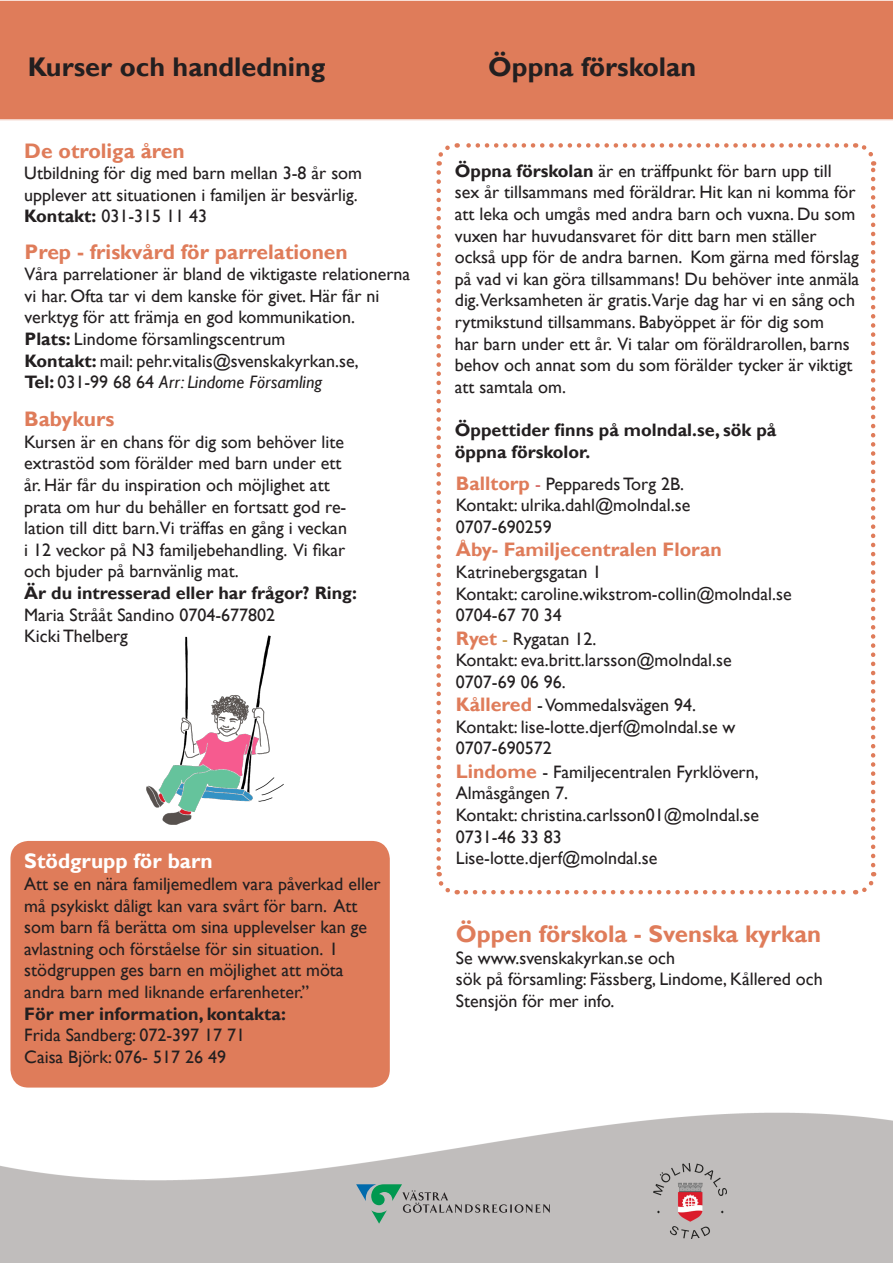
<style>
.page{position:relative;width:893px;height:1263px;background:#fff}
.page>*{position:absolute;margin:0;border:0;box-sizing:border-box;transform-origin:0 0}
.t1{font:700 27px "Gill Sans";color:#231f20}
.t2{font:700 24px "Gill Sans";color:#df7c5a}
.t3{font:700 21px "Gill Sans";color:#df7c5a}
.t4{font:700 21px "Gill Sans";color:#fff}
.t5{font:700 19.5px "Gill Sans";color:#df7c5a}
.t6{font:18px/21.6px "Gill Sans";color:#231f20}
.t7{font:700 18px "Gill Sans";color:#231f20}
.t8{font:italic 18px "Gill Sans";color:#231f20}
.s1{font-weight:700}
.s2{font-weight:700;font-style:normal}
.s3{font-style:normal}
.s4{font-weight:700;font-size:19.5px;color:#df7c5a}
.s5{color:#d3625d}
.s6{color:#c59441}
</style>
<div class="page">
<div style="left:10px;top:841px;width:380px;height:246px;background:#df7c5a;border-radius:18px"></div>
<svg style="left:436px;top:172px;width:22px;height:723px"></svg>
<svg style="left:466px;top:872px;width:411px;height:23px"></svg>
<svg style="left:854px;top:143px;width:23px;height:722px"></svg>
<svg style="left:436px;top:143px;width:410px;height:23px"></svg>
<div style="left:0;top:0;width:893px;height:121px;background:#df7c5a"></div>
<img style="left:0;top:1112px;width:893px;height:151px">
<svg style="left:356px;top:1184px;width:194px;height:40px;background:#a8afab"></svg>
<img style="left:654px;top:1163px;width:73px;height:76px">
<img style="left:146px;top:635px;width:138px;height:190px">
<p class="t1" style="left:28px;top:50px;width:299px">Kurser och handledning</p>
<p class="t3" style="left:24px;top:138px;width:162px">De otroliga åren</p>
<p class="t6" style="left:24px;top:163px;width:339px">Utbildning för dig med barn mellan 3-8 år som</p>
<p class="t6" style="left:24px;top:184px;width:335px">upplever att situationen i familjen är besvärlig.</p>
<p class="t6" style="left:24px;top:206px;width:184px"><span class="s1">Kontakt:</span> 031-315 11 43</p>
<p class="t3" style="left:25px;top:239px;width:325px">Prep - friskvård för parrelationen</p>
<p class="t6" style="left:25px;top:264px;width:387px">Våra parrelationer är bland de viktigaste relationerna vi har. Ofta tar vi dem kanske för givet. Här får ni verktyg för att främja en god kommunikation.</p>
<p class="t6" style="left:25px;top:329px;width:262px"><span class="s1">Plats:</span> Lindome församlingscentrum</p>
<p class="t6" style="left:25px;top:350px;width:336px"><span class="s1">Kontakt:</span> mail: pehr.vitalis@svenskakyrkan.se,</p>
<p class="t8" style="left:25px;top:372px;width:299px"><span class="s2">Tel:</span> <span class="s3">031-99 68 64</span> Arr: Lindome Församling</p>
<p class="t3" style="left:24px;top:406px;width:92px">Babykurs</p>
<p class="t6" style="left:24px;top:431px;width:324px">Kursen är en chans för dig som behöver lite extrastöd som förälder med barn under ett år. Här får du inspiration och möjlighet att prata om hur du behåller en fortsatt god re&shy;lation till ditt barn.Vi träffas en gång i veckan i 12 veckor på N3 familjebehandling. Vi fikar och bjuder på barnvänlig mat.</p>
<p class="t7" style="left:24px;top:582px;width:334px">Är du intresserad eller har frågor? Ring:</p>
<p class="t6" style="left:24px;top:604px;width:253px">Maria Strååt Sandino 0704-677802</p>
<p class="t6" style="left:24px;top:626px;width:105px">Kicki Thelberg</p>
<p class="t4" style="left:24px;top:849px;width:190px">Stödgrupp för barn</p>
<p class="t6" style="left:24px;top:873px;width:358px">Att se en nära familjemedlem vara påverkad eller må psykiskt dåligt kan vara svårt för barn. Att som barn få berätta om sina upplevelser kan ge avlastning och förståelse för sin situation. I</p>
<p class="t6" style="left:24px;top:960px;width:321px">stödgruppen ges barn en möjlighet att möta andra barn med liknande erfarenheter.”</p>
<p class="t7" style="left:24px;top:1003px;width:263px">För mer information, kontakta:</p>
<p class="t6" style="left:24px;top:1025px;width:222px">Frida Sandberg: 072-397 17 71</p>
<p class="t6" style="left:24px;top:1046px;width:203px">Caisa Björk: 076- 517 26 49</p>
<p class="t1" style="left:488px;top:50px;width:210px">Öppna förskolan</p>
<p class="t6" style="left:455px;top:160px;width:402px"><span class="s1">Öppna förskolan</span> är en träffpunkt för barn upp till sex år tillsammans med föräldrar. Hit kan ni komma för att leka och umgås med andra barn och vuxna. Du som vuxen har huvudansvaret för ditt barn men ställer</p>
<p class="t6" style="left:455px;top:247px;width:406px">också upp för de andra barnen. Kom gärna med förslag på vad vi kan göra tillsammans! Du behöver inte anmäla dig.Verksamheten är gratis.Varje dag har vi en sång och rytmikstund tillsammans. Babyöppet är för dig som<br>har barn under ett år. Vi talar om föräldrarollen, barns behov och annat som du som förälder tycker är viktigt att samtala om.</p>
<p class="t7" style="left:455px;top:419px;width:323px">Öppettider finns på molndal.se, sök på</p>
<p class="t7" style="left:455px;top:441px;width:137px">öppna förskolor.</p>
<p class="t6" style="left:456px;top:473px;width:230px"><span class="s4">Balltorp</span> <span class="s5">-</span> Peppareds Torg 2B.</p>
<p class="t6" style="left:456px;top:495px;width:236px">Kontakt: ulrika.dahl@molndal.se</p>
<p class="t6" style="left:456px;top:516px;width:97px">0707-690259</p>
<p class="t5" style="left:456px;top:538px;width:267px">Åby- Familjecentralen Floran</p>
<p class="t6" style="left:456px;top:561px;width:147px">Katrinebergsgatan 1</p>
<p class="t6" style="left:456px;top:583px;width:337px">Kontakt: caroline.wikstrom-collin@molndal.se</p>
<p class="t6" style="left:456px;top:605px;width:107px">0704-67 70 34</p>
<p class="t6" style="left:456px;top:628px;width:142px"><span class="s4">Ryet</span> <span class="s6">-</span> Rygatan 12.</p>
<p class="t6" style="left:456px;top:650px;width:277px">Kontakt: eva.britt.larsson@molndal.se</p>
<p class="t6" style="left:456px;top:671px;width:111px">0707-69 06 96.</p>
<p class="t6" style="left:456px;top:695px;width:242px"><span class="s4">Kållered</span> - Vommedalsvägen 94.</p>
<p class="t6" style="left:456px;top:716px;width:281px">Kontakt: lise-lotte.djerf@molndal.se w</p>
<p class="t6" style="left:456px;top:738px;width:97px">0707-690572</p>
<p class="t6" style="left:456px;top:761px;width:304px"><span class="s4">Lindome</span> - Familjecentralen Fyrklövern,</p>
<p class="t6" style="left:456px;top:783px;width:114px">Almåsgången 7.</p>
<p class="t6" style="left:456px;top:804px;width:305px">Kontakt: christina.carlsson01@molndal.se</p>
<p class="t6" style="left:456px;top:826px;width:107px">0731-46 33 83</p>
<p class="t6" style="left:456px;top:848px;width:203px">Lise-lotte.djerf@molndal.se</p>
<p class="t2" style="left:456px;top:919px;width:367px">Öppen förskola - Svenska kyrkan</p>
<p class="t6" style="left:456px;top:947px;width:221px">Se www.svenskakyrkan.se och</p>
<p class="t6" style="left:456px;top:969px;width:368px">sök på församling: Fässberg, Lindome, Kållered och<br>Stensjön för mer info.</p>
</div>
